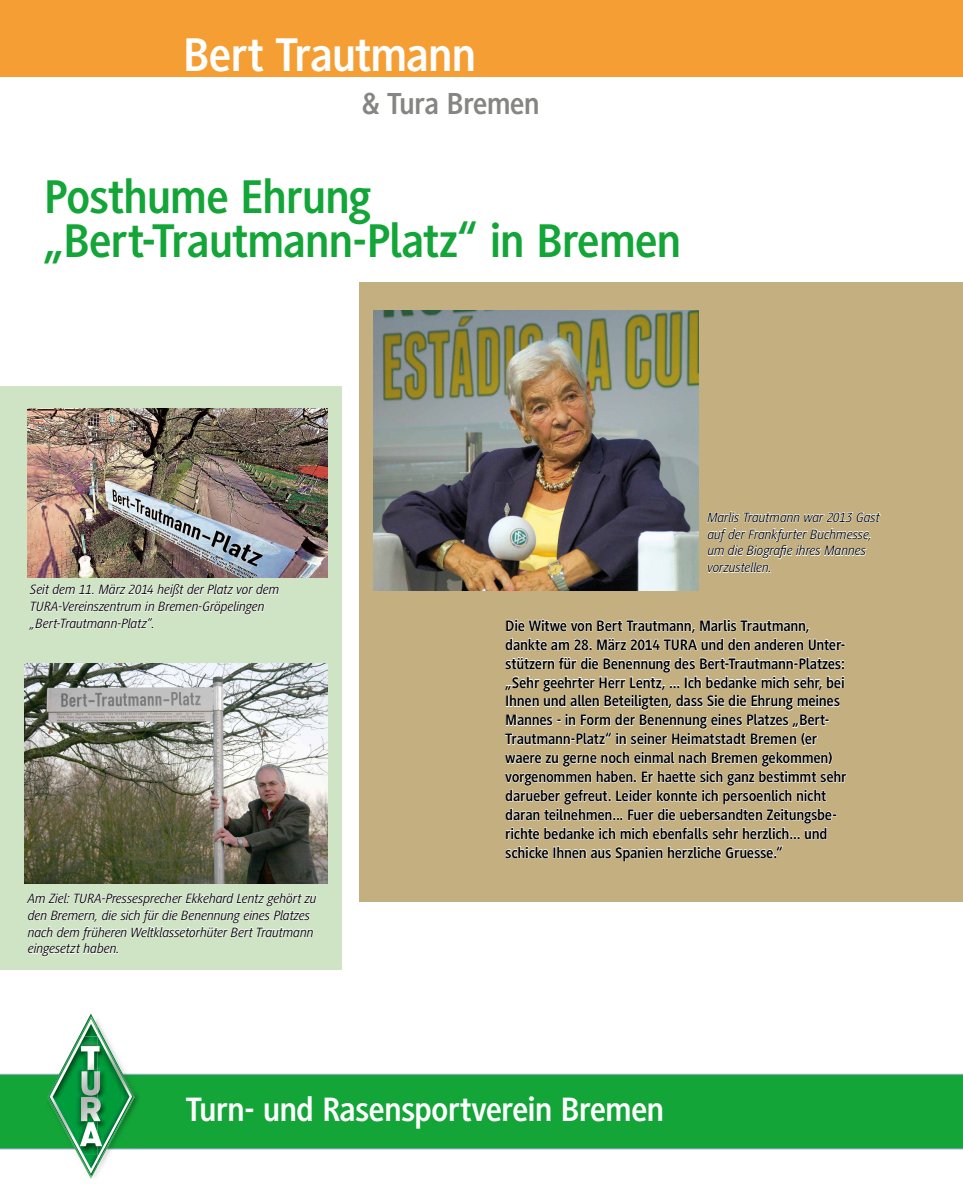
<style>
.page{position:relative;width:963px;height:1191px;background:#fff}
.page>*{position:absolute;margin:0;border:0;box-sizing:border-box;transform-origin:0 0}
.t1{font:700 49px/44.8px "Generis Sans Pro";letter-spacing:-.03em;color:#13a538;scale:.96 1}
.t2{font:700 49px "Generis Sans Pro";letter-spacing:-.03em;color:#fff;scale:.96 1}
.t3{font:700 35px "Generis Sans Pro";letter-spacing:-.03em;color:#fff;scale:.96 1}
.t4{font:700 31.5px "Generis Sans Pro";letter-spacing:-.03em;color:#858584;scale:.96 1}
.t5{font:700 15.75px/18.9px "Generis Sans Pro";letter-spacing:-.02em;color:#000;scale:.96 1}
.t6{font:italic 14px/16.8px "Generis Sans Pro";letter-spacing:-.01em;color:#000}
</style>
<div class="page">
<div style="left:0;top:0;width:962px;height:77px;background:#f59e33"></div>
<div style="left:0;top:1073px;width:962px;height:76px;background:#13a538"></div>
<img style="left:42px;top:1073px;width:3px;height:77px">
<img style="left:90px;top:1073px;width:50px;height:106px">
<img style="left:45px;top:1073px;width:2px;height:77px">
<svg style="left:89px;top:1013px;width:46px;height:165px"></svg>
<img style="left:97px;top:1025px;width:38px;height:141px">
<img style="left:47px;top:1073px;width:1px;height:77px">
<img style="left:97px;top:1028px;width:37px;height:136px">
<img style="left:48px;top:1016px;width:49px;height:160px">
<div style="left:359px;top:282px;width:603px;height:619px;background:#c3af7f"></div>
<svg style="left:505px;top:619px;width:339px;height:31px"></svg>
<svg style="left:505px;top:657px;width:339px;height:88px"></svg>
<svg style="left:505px;top:752px;width:341px;height:87px"></svg>
<svg style="left:505px;top:846px;width:157px;height:15px"></svg>
<svg style="left:668px;top:846px;width:114px;height:12px"></svg>
<svg style="left:707px;top:512px;width:173px;height:10px"></svg>
<svg style="left:707px;top:528px;width:163px;height:44px"></svg>
<img style="left:373px;top:311px;width:325px;height:279px">
<div style="left:0;top:386px;width:342px;height:584px;background:#cfe4c5"></div>
<img style="left:28px;top:409px;width:299px;height:168px">
<img style="left:24px;top:663px;width:303px;height:220px">
<svg style="left:29px;top:584px;width:250px;height:46px"></svg>
<svg style="left:27px;top:893px;width:289px;height:63px"></svg>
<h1 class="t2" style="left:183px;top:28px;width:307px">Bert Trautmann</h1>
<h3 class="t4" style="left:361px;top:86px;width:187px">&amp; Tura Bremen</h3>
<h1 class="t1" style="left:44px;top:174px;width:666px">Posthume Ehrung „Bert-Trautmann-Platz“ in Bremen</h1>
<p class="t6" style="left:707px;top:509px;width:174px">Marlis Trautmann war 2013 Gast auf der Frankfurter Buchmesse, um die Biografie ihres Mannes vorzustellen.</p>
<p class="t6" style="left:30px;top:581px;width:251px">Seit dem 11. März 2014 heißt der Platz vor dem<br>TURA-Vereinszentrum in Bremen-Gröpelingen „Bert-Trautmann-Platz“.</p>
<p class="t6" style="left:28px;top:890px;width:290px">Am Ziel: TURA-Pressesprecher Ekkehard Lentz gehört zu den Bremern, die sich für die Benennung eines Platzes nach dem früheren Weltklassetorhüter Bert Trautmann eingesetzt haben.</p>
<p class="t5" style="left:505px;top:616px;width:357px">Die Witwe von Bert Trautmann, Marlis Trautmann, dankte am 28. März 2014 TURA und den anderen Unter&shy;stützern für die Benennung des Bert-Trautmann-Platzes: „Sehr geehrter Herr Lentz, ... Ich bedanke mich sehr, bei Ihnen und allen Beteiligten, dass Sie die Ehrung meines Mannes - in Form der Benennung eines Platzes „Bert-Trautmann-Platz“ in seiner Heimatstadt Bremen (er waere zu gerne noch einmal nach Bremen gekommen) vorgenommen haben. Er haette sich ganz bestimmt sehr darueber gefreut. Leider konnte ich persoenlich nicht daran teilnehmen... Fuer die uebersandten Zeitungsbe&shy;richte bedanke ich mich ebenfalls sehr herzlich... und schicke Ihnen aus Spanien herzliche Gruesse.“</p>
<h2 class="t3" style="left:186px;top:1089px;width:500px">Turn- und Rasensportverein Bremen</h2>
</div>
